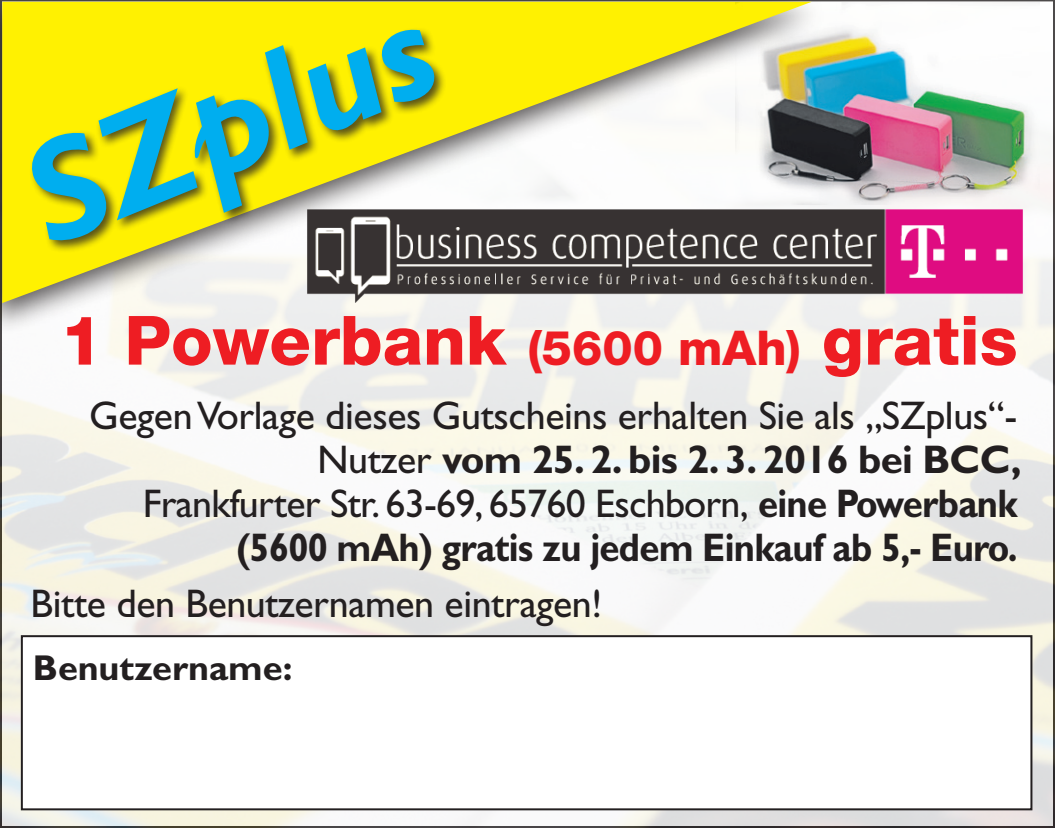
<style>
.page{position:relative;width:1055px;height:828px;background:#fff}
.page>*{position:absolute;margin:0;border:0;box-sizing:border-box;transform-origin:0 0}
.t1{font:italic 700 145.6px "Gill Sans";color:#00aeef}
.t2{font:800 68px "Helvetica Neue";color:#ee1d23}
.t3{font:40px/44px "Gill Sans";letter-spacing:-.01em;color:#231f20;text-align:right}
.t4{font:700 36px "Gill Sans";color:#231f20}
.s1{font-size:48px}
.s2{font-weight:700}
</style>
<div class="page">
<img style="left:0;top:0;width:1054px;height:827px">
<div style="left:22px;top:636px;width:1009px;height:173px;background:#fff"></div>
<div style="left:21px;top:635px;width:1011px;height:175px;border:2px solid #231f20"></div>
<div style="left:0;top:0;width:826px;height:336px;background:#231f20;opacity:.75"></div>
<svg style="left:2px;top:2px;width:809px;height:301px"></svg>
<div style="left:29px;top:27px;width:418px;height:226px;background:#231f20;opacity:.75"></div>
<img style="left:307px;top:207px;width:716px;height:96px">
<img style="left:735px;top:2px;width:304px;height:202px">
<p class="t1" style="left:1px;top:123px;width:427px;rotate:-22deg">SZplus</p>
<p class="t2" style="left:60px;top:300px;width:958px">1 Powerbank <span class="s1">(5600 mAh)</span> gratis</p>
<p class="t3" style="left:89px;top:393px;width:933px">Gegen Vorlage dieses Gutscheins erhalten Sie als „SZplus“- Nutzer <span class="s2">vom 25. 2. bis 2. 3. 2016 bei BCC,<br></span>Frankfurter Str. 63-69, 65760 Eschborn, <span class="s2">eine Powerbank (5600 mAh) gratis zu jedem Einkauf ab 5,- Euro.</span></p>
<p class="t3" style="left:31px;top:581px;width:573px">Bitte den Benutzernamen eintragen!</p>
<p class="t4" style="left:33px;top:647px;width:261px">Benutzername:</p>
</div>
